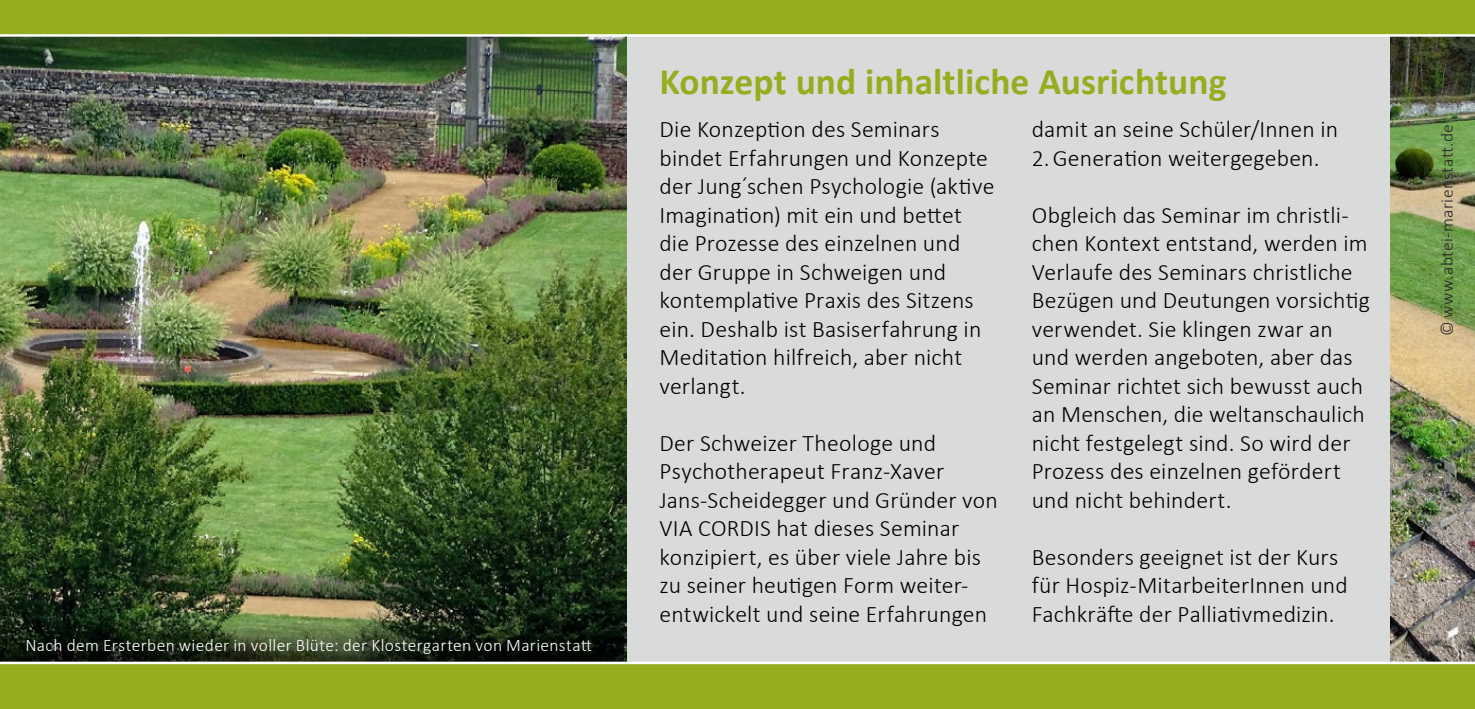
<style>
.page{position:relative;width:1475px;height:709px;background:#fff}
.page>*{position:absolute;margin:0;border:0;box-sizing:border-box;transform-origin:0 0}
.t1{font:700 37.5px "Calibri";color:#95ae1f}
.t2{font:300 23.75px/28.5px "Calibri";letter-spacing:.005em;color:#000}
.t3{font:300 17.5px "Calibri";letter-spacing:.02em;color:#fff}
.t4{font:300 17.5px "Calibri";letter-spacing:.02em;color:#272726}
</style>
<div class="page">
<img style="left:0;top:37px;width:627px;height:624px">
<img style="left:1389px;top:37px;width:85px;height:624px">
<div style="left:627px;top:8px;width:762px;height:681px;background:#d9dada"></div>
<svg style="left:0;top:614px;width:624px;height:47px;background:#24311c"></svg>
<svg style="left:0;top:0;width:1474px;height:37px;background:#9cb32e"></svg>
<svg style="left:0;top:661px;width:1474px;height:48px;background:#9ab12b"></svg>
<p class="t3" style="left:26px;top:634px;width:568px">Nach dem Ersterben wieder in voller Blüte: der Klostergarten von Marienstatt</p>
<h1 class="t1" style="left:659px;top:59px;width:568px">Konzept und inhaltliche Ausrichtung</h1>
<p class="t2" style="left:659px;top:114px;width:336px">Die Konzeption des Seminars bindet Erfahrungen und Konzepte der Jung´schen Psychologie (aktive<br>Imagination) mit ein und bettet die Prozesse des einzelnen und der Gruppe in Schweigen und kontemplative Praxis des Sitzens ein. Deshalb ist Basiserfahrung in<br>Meditation hilfreich, aber nicht verlangt.</p>
<p class="t2" style="left:659px;top:427px;width:340px">Der Schweizer Theologe und<br>Psychotherapeut Franz-Xaver<br>Jans-Scheidegger und Gründer von<br>VIA CORDIS hat dieses Seminar konzipiert, es über viele Jahre bis zu seiner heutigen Form weiter&shy;entwickelt und seine Erfahrungen</p>
<p class="t2" style="left:1031px;top:114px;width:308px">damit an seine Schüler/Innen in<br>2.Generation weitergegeben.</p>
<p class="t2" style="left:1031px;top:199px;width:340px">Obgleich das Seminar im christli&shy;chen Kontext entstand, werden im<br>Verlaufe des Seminars christliche<br>Bezügen und Deutungen vorsichtig verwendet. Sie klingen zwar an und werden angeboten, aber das<br>Seminar richtet sich bewusst auch an Menschen, die weltanschaulich nicht festgelegt sind. So wird der<br>Prozess des einzelnen gefördert und nicht behindert.</p>
<p class="t2" style="left:1031px;top:541px;width:317px">Besonders geeignet ist der Kurs für Hospiz-MitarbeiterInnen und<br>Fachkräfte der Palliativmedizin.</p>
<p class="t4" style="left:1435px;top:336px;width:214px;rotate:-90deg">© www.abtei-marienstatt.de</p>
</div>
